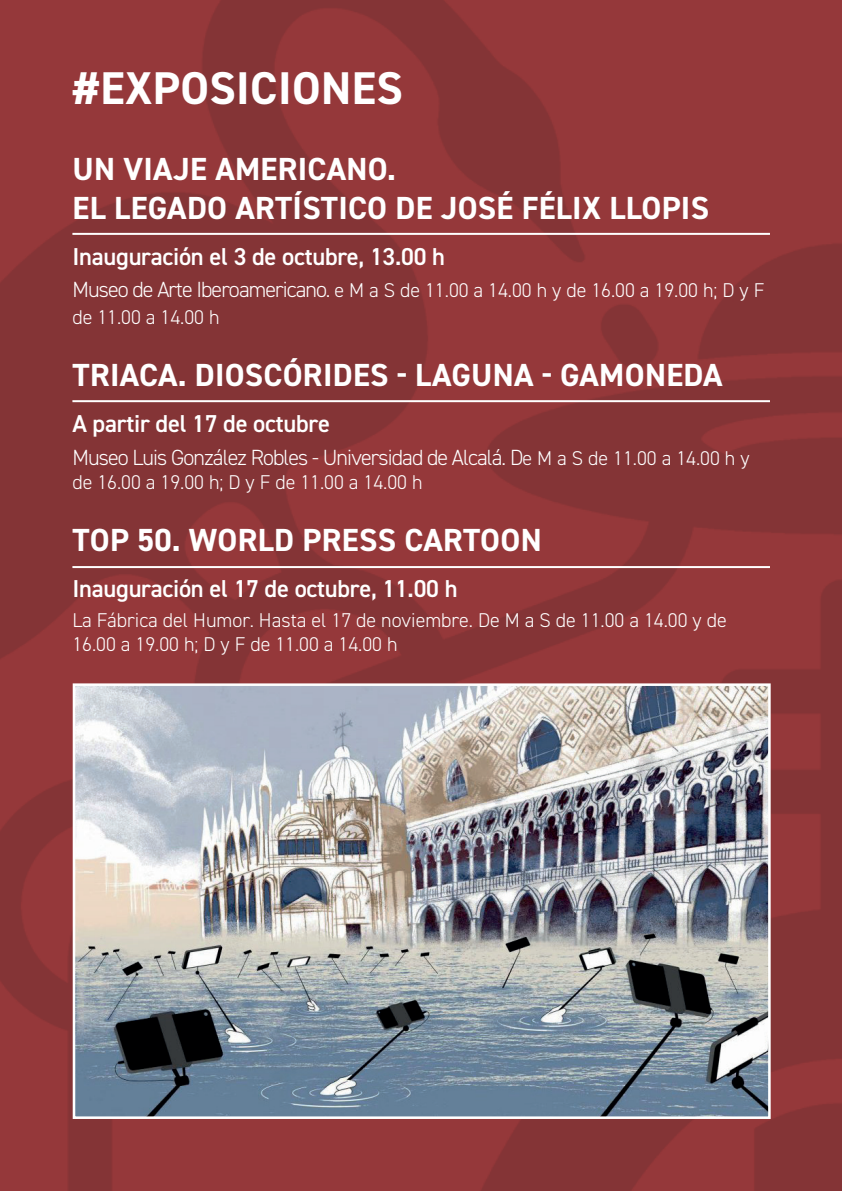
<style>
.page{position:relative;width:842px;height:1191px;background:#fff}
.page>*{position:absolute;margin:0;border:0;box-sizing:border-box;transform-origin:0 0}
.t1{font:700 46px "DIN2014";letter-spacing:.01em;color:#fff}
.t2{font:700 32px/38.4px "DIN2014";letter-spacing:.01em;color:#fff}
.t3{font:600 24.4px "DIN2014";letter-spacing:-.01em;color:#fff}
.t4{font:300 22px "DIN2014";letter-spacing:-.04em;color:#fff}
.t5{font:300 20px/26.4px "DIN2014";color:#fff}
.s1{font-size:22px}
.s2{font-size:20px}
</style>
<div class="page">
<img style="left:0;top:0;width:842px;height:1191px">
<hr style="left:72px;top:233px;width:698px;height:2px;background:#fff">
<hr style="left:72px;top:400px;width:698px;height:2px;background:#fff">
<img style="left:77px;top:687px;width:690px;height:428px">
<div style="left:73px;top:683px;width:698px;height:436px;border:3px solid #fff"></div>
<hr style="left:72px;top:566px;width:698px;height:2px;background:#fff">
<svg style="left:398px;top:373px;width:8px;height:4px"></svg>
<svg style="left:543px;top:373px;width:8px;height:4px"></svg>
<h1 class="t1" style="left:72px;top:57px;width:333px">#EXPOSICIONES</h1>
<h2 class="t2" style="left:73px;top:150px;width:638px">UN VIAJE AMERICANO.<br>EL LEGADO ARTÍSTICO DE JOSÉ FÉLIX LLOPIS</h2>
<p class="t3" style="left:72px;top:240px;width:374px">Inauguración el 3 de octubre, 13.00 h</p>
<p class="t5" style="left:72px;top:277px;width:694px"><span class="s1">Museo de Arte Iberoamericano.</span> e M a S de 11.00 a 14.00 h y de 16.00 a 19.00 h; D y F de 11.00 a 14.00 h</p>
<h2 class="t2" style="left:73px;top:355px;width:651px">TRIACA. DIOSCÓRIDES LAGUNA GAMONEDA</h2>
<p class="t3" style="left:72px;top:408px;width:259px">A partir del 17 de octubre</p>
<p class="t4" style="left:72px;top:443px;width:679px">Museo Luis González Robles - Universidad de Alcalá. D<span class="s2">e M a S de 11.00 a 14.00 h y</span></p>
<p class="t5" style="left:72px;top:468px;width:352px">de 16.00 a 19.00 h; D y F de 11.00 a 14.00 h</p>
<h2 class="t2" style="left:73px;top:520px;width:471px">TOP 50. WORLD PRESS CARTOON</h2>
<p class="t3" style="left:72px;top:573px;width:387px">Inauguración el 17 de octubre, 11.00 h</p>
<p class="t5" style="left:72px;top:608px;width:656px;line-height:24px">La Fábrica del Humor. Hasta el 17 de noviembre. De M a S de 11.00 a 14.00 y de<br>16.00 a 19.00 h; D y F de 11.00 a 14.00 h</p>
</div>
